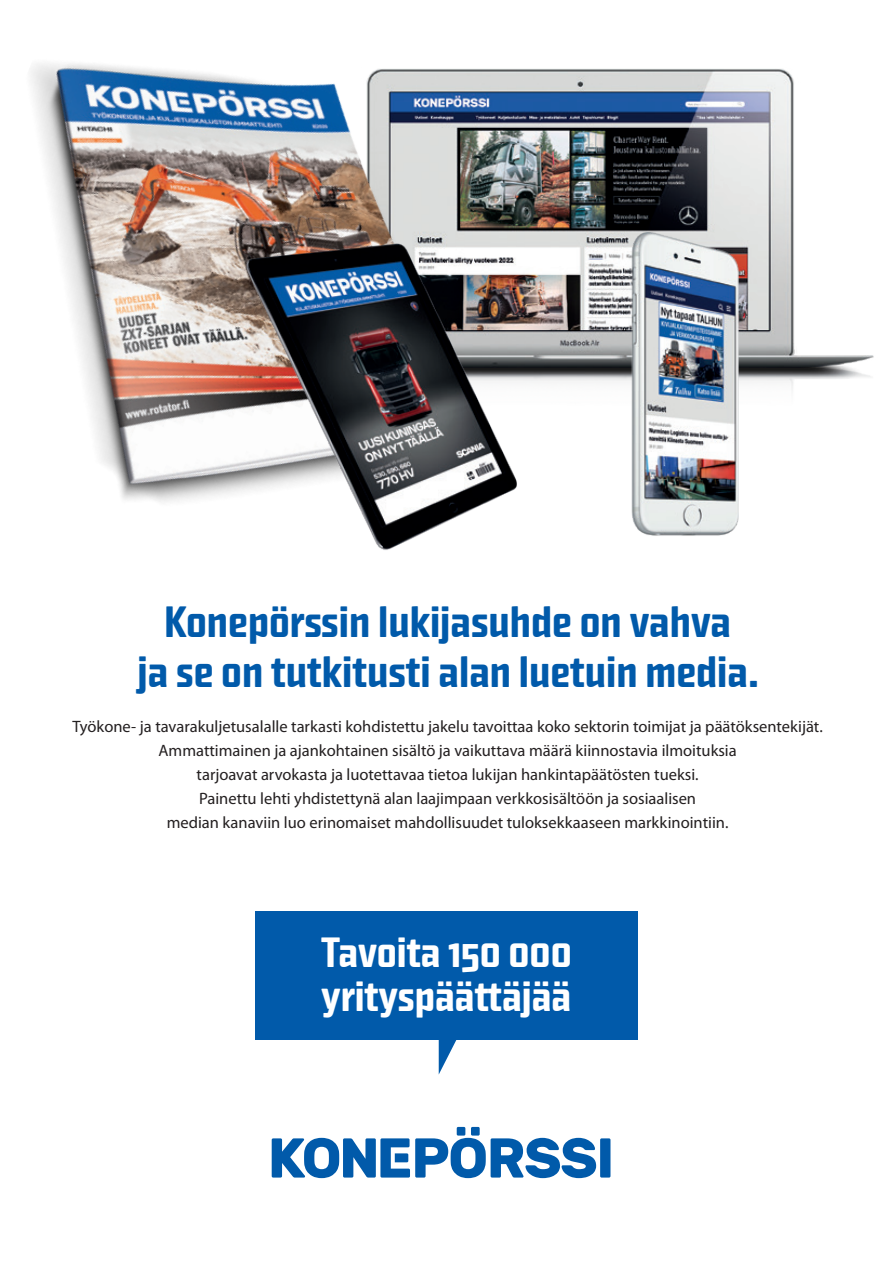
<style>
.page{position:relative;width:893px;height:1263px;background:#fff}
.page>*{position:absolute;margin:0;border:0;box-sizing:border-box;transform-origin:0 0}
.t1{font:500 43.5px "Capricorn OSF";color:#015aaa}
.t2{font:500 42px "Capricorn OSF";color:#fff}
.tekniset_tiedot{font:16.5px "Myriad Pro";color:#231f20}
</style>
<div class="page">
<img style="left:616px;top:69px;width:258px;height:321px">
<img style="left:31px;top:63px;width:585px;height:439px">
<img style="left:616px;top:220px;width:148px;height:316px">
<img style="left:241px;top:232px;width:286px;height:318px">
<div style="left:255px;top:911px;width:383px;height:129px;background:#015aaa"></div>
<svg style="left:439px;top:1040px;width:18px;height:34px"></svg>
<svg style="left:272px;top:1127px;width:338px;height:51px"></svg>
<p class="t1" style="left:164px;top:597px;width:568px">Konepörssin lukijasuhde on vahva</p>
<p class="t1" style="left:138px;top:646px;width:623px">ja se on tutkitusti alan luetuin media.</p>
<p class="tekniset_tiedot" style="left:72px;top:717px;width:752px">Työkone- ja tavarakuljetusalalle tarkasti kohdistettu jakelu tavoittaa koko sektorin toimijat ja päätöksentekijät.</p>
<p class="tekniset_tiedot" style="left:158px;top:741px;width:580px">Ammattimainen ja ajankohtainen sisältö ja vaikuttava määrä kiinnostavia ilmoituksia</p>
<p class="tekniset_tiedot" style="left:197px;top:765px;width:504px">tarjoavat arvokasta ja luotettavaa tietoa lukijan hankintapäätösten tueksi.</p>
<p class="tekniset_tiedot" style="left:199px;top:789px;width:499px">Painettu lehti yhdistettynä alan laajimpaan verkkosisältöön ja sosiaalisen</p>
<p class="tekniset_tiedot" style="left:167px;top:813px;width:563px">median kanaviin luo erinomaiset mahdollisuudet tuloksekkaaseen markkinointiin.</p>
<p class="t2" style="left:321px;top:928px;width:252px">Tavoita 150 000</p>
<p class="t2" style="left:322px;top:972px;width:251px">yrityspäättäjää</p>
</div>
